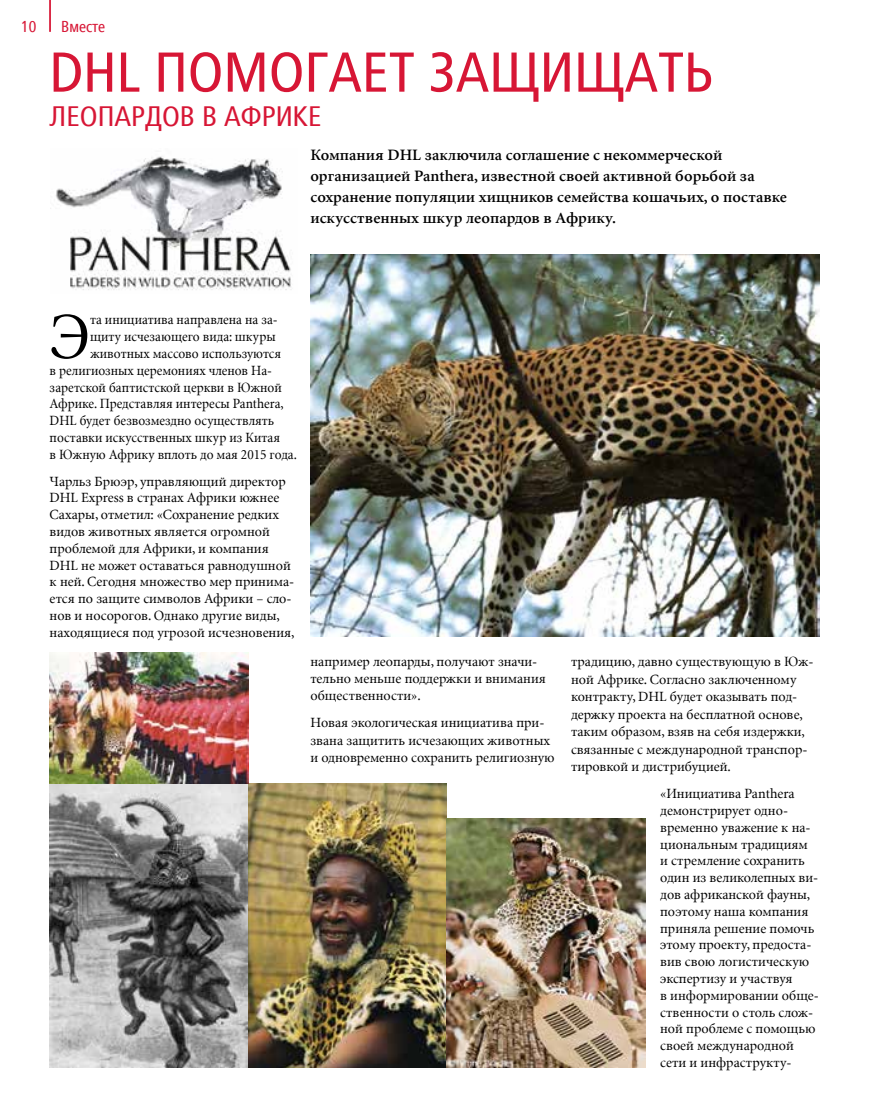
<style>
.page{position:relative;width:869px;height:1117px;background:#fff}
.page>*{position:absolute;margin:0;border:0;box-sizing:border-box;transform-origin:0 0}
.t1{font:65.62px "Minion CYR";color:#000;scale:.95 1}
.t2{font:condensed 56px "Frutiger LTCYR";color:#d71635;scale:1.04 1}
.t3{font:condensed 28px "Frutiger LTCYR";color:#d71635;scale:1.04 1}
.t4{font:600 15.75px/21px "Minion CYR";color:#000;scale:1.04 1}
.t5{font:condensed 15.75px "Frutiger LTCYR";color:#d71635}
.t6{font:14px/16.8px "Minion CYR";color:#000}
.t7{font:14px "Minion CYR";color:#000;scale:.95 1}
</style>
<div class="page">
<hr style="left:49px;top:0;width:2px;height:32px;background:#d71635">
<img style="left:55px;top:156px;width:237px;height:134px">
<img style="left:310px;top:255px;width:509px;height:381px">
<img style="left:49px;top:783px;width:397px;height:284px">
<img style="left:446px;top:818px;width:199px;height:249px">
<img style="left:49px;top:652px;width:199px;height:131px">
<p class="t5" style="left:21px;top:18px;width:17px">10</p>
<p class="t5" style="left:61px;top:18px;width:46px">Вместе</p>
<h2 class="t2" style="left:50px;top:43px;width:170px">DHL помо</h2>
<h2 class="t2" style="left:304px;top:43px;width:394px">гает защищать</h2>
<h3 class="t3" style="left:50px;top:102px;width:94px">лео пардов</h3>
<h3 class="t3" style="left:202px;top:102px;width:113px">в Африке</h3>
<p class="t4" style="left:310px;top:144px;width:459px">Компания DHL заключила соглашение с некоммерческой организацией Panthera, известной своей активной борьбой за сохранение популяции хищников семейства кошачьих, о поставке искусственных шкур леопардов в Африку.</p>
<h1 class="t1" style="left:50px;top:297px;width:44px">Э</h1>
<p class="t7" style="left:90px;top:311px;width:199px">та инициатива направлена на за-</p>
<p class="t7" style="left:90px;top:328px;width:197px">щиту исчезающего вида: шкуры</p>
<p class="t7" style="left:90px;top:345px;width:202px">животных массово используются</p>
<p class="t7" style="left:50px;top:362px;width:235px">в религиозных церемониях членов На-</p>
<p class="t7" style="left:50px;top:378px;width:246px">заретской баптистской церкви в Южной</p>
<p class="t7" style="left:50px;top:395px;width:248px">Африке. Представляя интересы Panthera,</p>
<p class="t7" style="left:50px;top:412px;width:238px">DHL будет безвозмездно осуществлять</p>
<p class="t7" style="left:50px;top:429px;width:244px">поставки искусственных шкур из Китая</p>
<p class="t7" style="left:50px;top:446px;width:262px">в Южную Африку вплоть до мая 2015 года.</p>
<p class="t6" style="left:50px;top:472px;width:246px">Чарльз Брюэр, управляющий директор DHL Express в странах Африки южнее Сахары, отметил: «Сохранение редких видов животных является огромной проблемой для Африки, и компания DHL не может оставаться равнодушной к ней. Сегодня множество мер принима&shy;ется по защите символов Африки – сло&shy;нов и носорогов. Однако другие виды, находящиеся под угрозой исчезновения,</p>
<p class="t6" style="left:310px;top:653px;width:237px">например леопарды, получают значи&shy;тельно меньше поддержки и внимания общественности».</p>
<p class="t6" style="left:310px;top:713px;width:246px;line-height:17.5px">Новая экологическая инициатива при&shy;звана защитить исчезающих животных и одновременно сохранить религиозную</p>
<p class="t6" style="left:570px;top:652px;width:244px;line-height:17.5px">традицию, давно существующую в Юж&shy;ной Африке. Согласно заключенному контракту, DHL будет оказывать под&shy;держку проекта на бесплатной основе, таким образом, взяв на себя издержки, связанные с международной транспор&shy;тировкой и дистрибуцией.</p>
<p class="t6" style="left:660px;top:784px;width:160px">«Инициатива Panthera демонстрирует одно&shy;временно уважение к на&shy;циональным традициям и стремление сохранить один из великолепных ви&shy;дов африканской фауны, поэтому наша компания приняла решение помочь этому проекту, предоста&shy;вив свою логистическую экспертизу и участвуя<br>в информировании обще&shy;ственности о столь слож&shy;ной проблеме с помощью своей международной сети и инфраструкту-</p>
</div>
